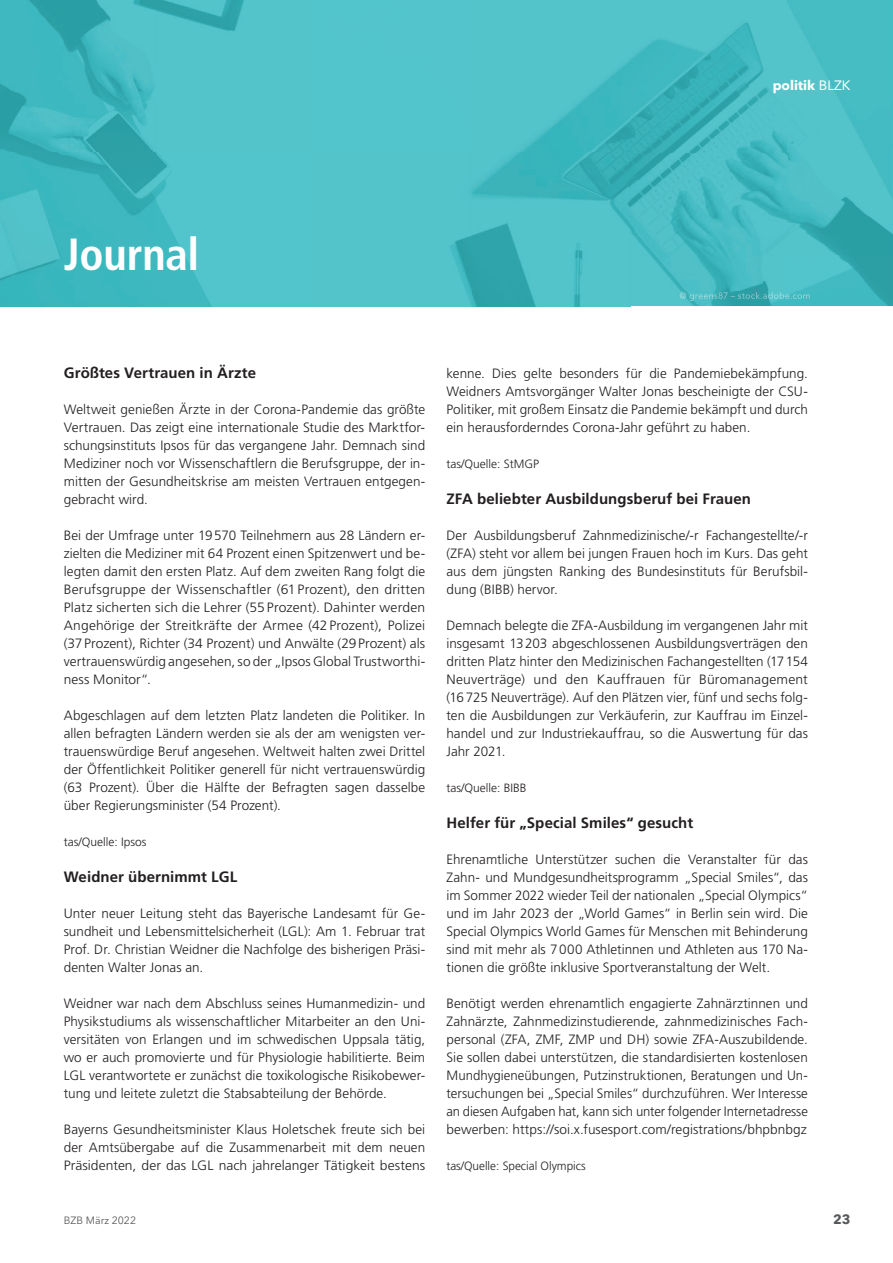
<style>
.page{position:relative;width:893px;height:1263px;background:#fff}
.page>*{position:absolute;margin:0;border:0;box-sizing:border-box;transform-origin:0 0}
.t1{font:700 condensed 45px "Frutiger LT Std";letter-spacing:-.005em;color:#fff}
.t2{font:700 15px "Frutiger LT Std";letter-spacing:.005em;color:#231f20}
.t3{font:300 13.5px/18px "Frutiger LT Std";letter-spacing:.005em;color:#231f20;text-align:justify}
.t4{font:700 13.5px "Avenir Next LT Pro";color:#fff}
.t5{font:700 13.5px "Avenir Next LT Pro";color:#57585a}
.t6{font:300 12px "Frutiger LT Std";color:#231f20}
.t7{font:10.5px "Avenir Next LT Pro";color:#57585a}
.s1{font-family:"Avenir LT Std";font-weight:400}
</style>
<div class="page">
<img style="left:0;top:0;width:893px;height:306px">
<img style="left:680px;top:292px;width:130px;height:9px">
<p class="t4" style="left:773px;top:77px;width:79px">politik <span class="s1">BLZK</span></p>
<h1 class="t1" style="left:64px;top:228px;width:137px">Journal</h1>
<p class="t2" style="left:64px;top:364px;width:194px">Größtes Vertrauen in Ärzte</p>
<p class="t3" style="left:64px;top:401px;width:363px">Weltweit genießen Ärzte in der Corona-Pandemie das größte Vertrauen. Das zeigt eine internationale Studie des Marktfor&shy;schungsinstituts Ipsos für das vergangene Jahr. Demnach sind Mediziner noch vor Wissenschaftlern die Berufsgruppe, der in&shy;mitten der Gesundheitskrise am meisten Vertrauen entgegen&shy;gebracht wird.</p>
<p class="t3" style="left:64px;top:527px;width:363px">Bei der Umfrage unter 19570 Teilnehmern aus 28 Ländern er&shy;zielten die Mediziner mit 64 Prozent einen Spitzenwert und be&shy;legten damit den ersten Platz. Auf dem zweiten Rang folgt die Berufsgruppe der Wissenschaftler (61 Prozent), den dritten Platz sicherten sich die Lehrer (55 Prozent). Dahinter werden Angehörige der Streitkräfte der Armee (42 Prozent), Polizei (37 Prozent), Richter (34 Prozent) und Anwälte (29 Prozent) als vertrauenswürdig angesehen, so der „Ipsos Global Trustworthi&shy;ness Monitor“.</p>
<p class="t3" style="left:64px;top:707px;width:363px">Abgeschlagen auf dem letzten Platz landeten die Politiker. In allen befragten Ländern werden sie als der am wenigsten ver&shy;trauenswürdige Beruf angesehen. Weltweit halten zwei Drittel der Öffentlichkeit Politiker generell für nicht vertrauenswürdig (63 Prozent). Über die Hälfte der Befragten sagen dasselbe über Regierungsminister (54 Prozent).</p>
<p class="t6" style="left:64px;top:835px;width:84px">tas/Quelle: Ipsos</p>
<p class="t2" style="left:64px;top:868px;width:175px">Weidner übernimmt LGL</p>
<p class="t3" style="left:64px;top:905px;width:363px">Unter neuer Leitung steht das Bayerische Landesamt für Ge&shy;sundheit und Lebensmittelsicherheit (LGL): Am 1. Februar trat Prof. Dr. Christian Weidner die Nachfolge des bisherigen Präsi&shy;denten Walter Jonas an.</p>
<p class="t3" style="left:64px;top:995px;width:363px">Weidner war nach dem Abschluss seines Humanmedizin- und Physikstudiums als wissenschaftlicher Mitarbeiter an den Uni&shy;versitäten von Erlangen und im schwedischen Uppsala tätig, wo er auch promovierte und für Physiologie habilitierte. Beim LGL verantwortete er zunächst die toxikologische Risikobewer&shy;tung und leitete zuletzt die Stabsabteilung der Behörde.</p>
<p class="t3" style="left:64px;top:1121px;width:363px">Bayerns Gesundheitsminister Klaus Holetschek freute sich bei der Amtsübergabe auf die Zusammenarbeit mit dem neuen Präsidenten, der das LGL nach jahrelanger Tätigkeit bestens</p>
<p class="t3" style="left:446px;top:365px;width:363px">kenne. Dies gelte besonders für die Pandemiebekämpfung.<br>Weidners Amtsvorgänger Walter Jonas bescheinigte der CSU-Politiker, mit großem Einsatz die Pandemie bekämpft und durch ein herausforderndes Corona-Jahr geführt zu haben.</p>
<p class="t6" style="left:446px;top:457px;width:94px">tas/Quelle: StMGP</p>
<p class="t2" style="left:446px;top:490px;width:306px">ZFA beliebter Ausbildungsberuf bei Frauen</p>
<p class="t3" style="left:446px;top:527px;width:363px">Der Ausbildungsberuf Zahnmedizinische/-r Fachangestellte/-r (ZFA) steht vor allem bei jungen Frauen hoch im Kurs. Das geht aus dem jüngsten Ranking des Bundesinstituts für Berufsbil&shy;dung (BIBB) hervor.</p>
<p class="t3" style="left:446px;top:617px;width:363px">Demnach belegte die ZFA-Ausbildung im vergangenen Jahr mit insgesamt 13 203 abgeschlossenen Ausbildungsverträgen den dritten Platz hinter den Medizinischen Fachangestellten (17 154<br>Neuverträge) und den Kauffrauen für Büromanagement (16 725 Neuverträge). Auf den Plätzen vier, fünf und sechs folg&shy;ten die Ausbildungen zur Verkäuferin, zur Kauffrau im Einzel&shy;handel und zur Industriekauffrau, so die Auswertung für das Jahr 2021.</p>
<p class="t6" style="left:446px;top:781px;width:82px">tas/Quelle: BIBB</p>
<p class="t2" style="left:446px;top:814px;width:248px">Helfer für „Special Smiles“ gesucht</p>
<p class="t3" style="left:446px;top:851px;width:363px">Ehrenamtliche Unterstützer suchen die Veranstalter für das Zahn- und Mundgesundheitsprogramm „Special Smiles“, das im Sommer 2022 wieder Teil der nationalen „Special Olympics“ und im Jahr 2023 der „World Games“ in Berlin sein wird. Die Special Olympics World Games für Menschen mit Behinderung sind mit mehr als 7000 Athletinnen und Athleten aus 170 Na&shy;tionen die größte inklusive Sportveranstaltung der Welt.</p>
<p class="t3" style="left:446px;top:995px;width:363px">Benötigt werden ehrenamtlich engagierte Zahnärztinnen und Zahnärzte, Zahnmedizinstudierende, zahnmedizinisches Fach&shy;personal (ZFA, ZMF, ZMP und DH) sowie ZFA-Auszubildende.<br>Sie sollen dabei unterstützen, die standardisierten kostenlosen Mundhygieneübungen, Putzinstruktionen, Beratungen und Un&shy;tersuchungen bei „Special Smiles“ durchzuführen. Wer Interesse an diesen Aufgaben hat, kann sich unter folgender Internetadresse bewerben: https://soi.x.fusesport.com/registrations/bhpbnbgz</p>
<p class="t6" style="left:446px;top:1159px;width:141px">tas/Quelle: Special Olympics</p>
<p class="t7" style="left:64px;top:1214px;width:74px">BZB März 2022</p>
<p class="t5" style="left:833px;top:1211px;width:19px">23</p>
</div>
